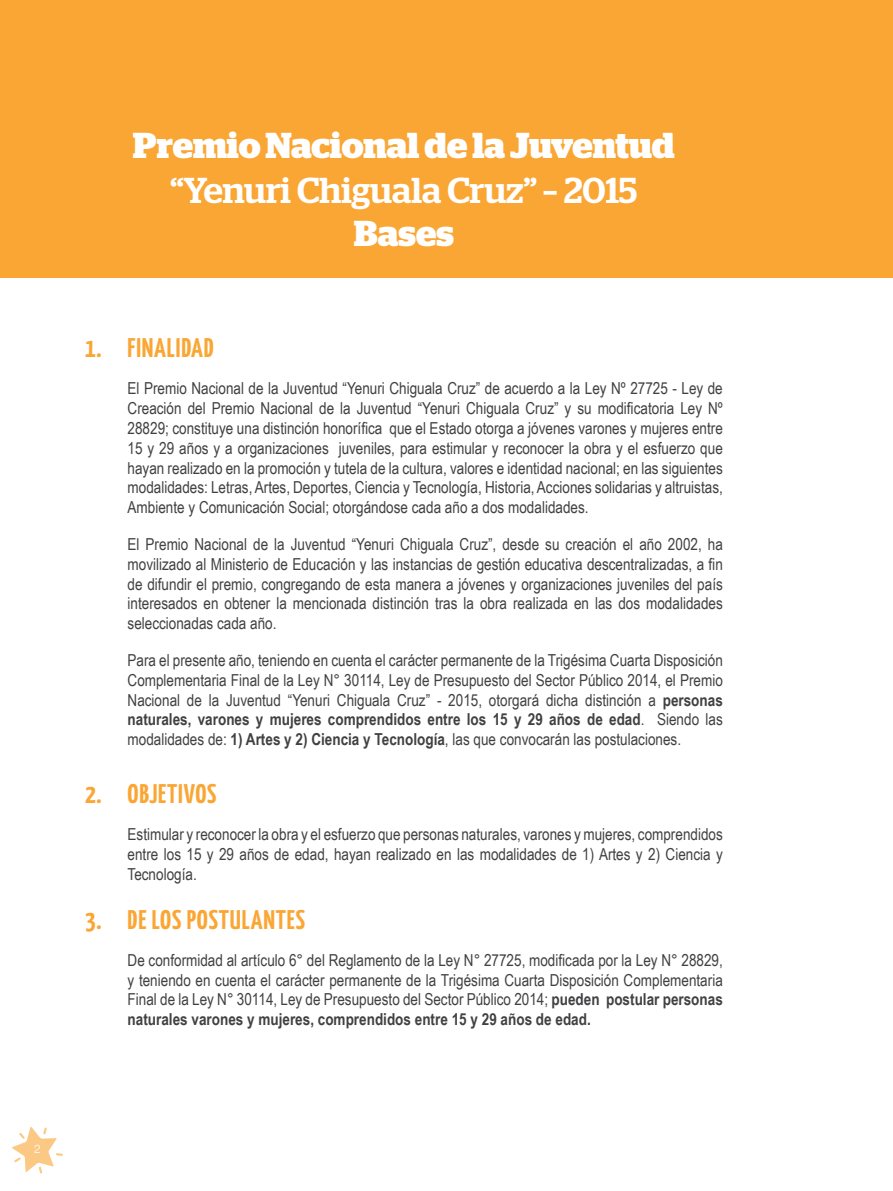
<style>
.page{position:relative;width:893px;height:1191px;background:#fff}
.page>*{position:absolute;margin:0;border:0;box-sizing:border-box;transform-origin:0 0}
.t1{font:700 36px "Stag";color:#fff}
.t2{font:500 36px "Stag";color:#fff}
.t3{font:700 27px "Yanone Kaffeesatz";letter-spacing:.03em;color:#faa634}
.t4{font:16.5px/19.8px "Arial Narrow";color:#414042;text-align:justify}
.t5{font:300 12px "Swiss 721 BT";color:#fff}
.s1{font-weight:700}
</style>
<div class="page">
<svg style="left:12px;top:1127px;width:51px;height:46px"></svg>
<div style="left:0;top:0;width:893px;height:277px;background:#faa634"></div>
<h1 class="t1" style="left:133px;top:124px;width:543px">Premio Nacional de la Juventud</h1>
<h1 class="t2" style="left:171px;top:169px;width:468px">“Yenuri Chiguala Cruz” – 2015</h1>
<h1 class="t1" style="left:354px;top:212px;width:102px">Bases</h1>
<h2 class="t3" style="left:85px;top:331px;width:130px">1. FINALIDAD</h2>
<p class="t4" style="left:128px;top:378px;width:597px">El Premio Nacional de la Juventud “Yenuri Chiguala Cruz” de acuerdo a la Ley Nº 27725 - Ley de Creación del Premio Nacional de la Juventud “Yenuri Chiguala Cruz” y su modificatoria Ley Nº 28829; constituye una distinción honorífica que el Estado otorga a jóvenes varones y mujeres entre 15 y 29 años y a organizaciones juveniles, para estimular y reconocer la obra y el esfuerzo que hayan realizado en la promoción y tutela de la cultura, valores e identidad nacional; en las siguientes modalidades: Letras, Artes, Deportes, Ciencia y Tecnología, Historia, Acciones solidarias y altruistas, Ambiente y Comunicación Social; otorgándose cada año a dos modalidades.</p>
<p class="t4" style="left:128px;top:533px;width:597px">El Premio Nacional de la Juventud “Yenuri Chiguala Cruz”, desde su creación el año 2002, ha movilizado al Ministerio de Educación y las instancias de gestión educativa descentralizadas, a fin de difundir el premio, congregando de esta manera a jóvenes y organizaciones juveniles del país interesados en obtener la mencionada distinción tras la obra realizada en las dos modalidades seleccionadas cada año.</p>
<p class="t4" style="left:128px;top:649px;width:597px">Para el presente año, teniendo en cuenta el carácter permanente de la Trigésima Cuarta Disposición Complementaria Final de la Ley N° 30114, Ley de Presupuesto del Sector Público 2014, el Premio Nacional de la Juventud “Yenuri Chiguala Cruz” - 2015, otorgará dicha distinción a <span class="s1">personas naturales, varones y mujeres comprendidos entre los 15 y 29 años de edad</span>. Siendo las modalidades de: <span class="s1">1) Artes y 2) Ciencia y Tecnología</span>, las que convocarán las postulaciones.</p>
<h2 class="t3" style="left:85px;top:777px;width:133px">2. OBJETIVOS</h2>
<p class="t4" style="left:128px;top:823px;width:597px">Estimular y reconocer la obra y el esfuerzo que personas naturales, varones y mujeres, comprendidos entre los 15 y 29 años de edad, hayan realizado en las modalidades de 1) Artes y 2) Ciencia y Tecnología.</p>
<h2 class="t3" style="left:85px;top:903px;width:222px">3. DE LOS POSTULANTES</h2>
<p class="t4" style="left:128px;top:949px;width:597px">De conformidad al artículo 6° del Reglamento de la Ley N° 27725, modificada por la Ley N° 28829, y teniendo en cuenta el carácter permanente de la Trigésima Cuarta Disposición Complementaria Final de la Ley N° 30114, Ley de Presupuesto del Sector Público 2014; <span class="s1">pueden postular personas naturales varones y mujeres, comprendidos entre 15 y 29 años de edad.</span></p>
<p class="t5" style="left:34px;top:1141px;width:8px">2</p>
</div>
